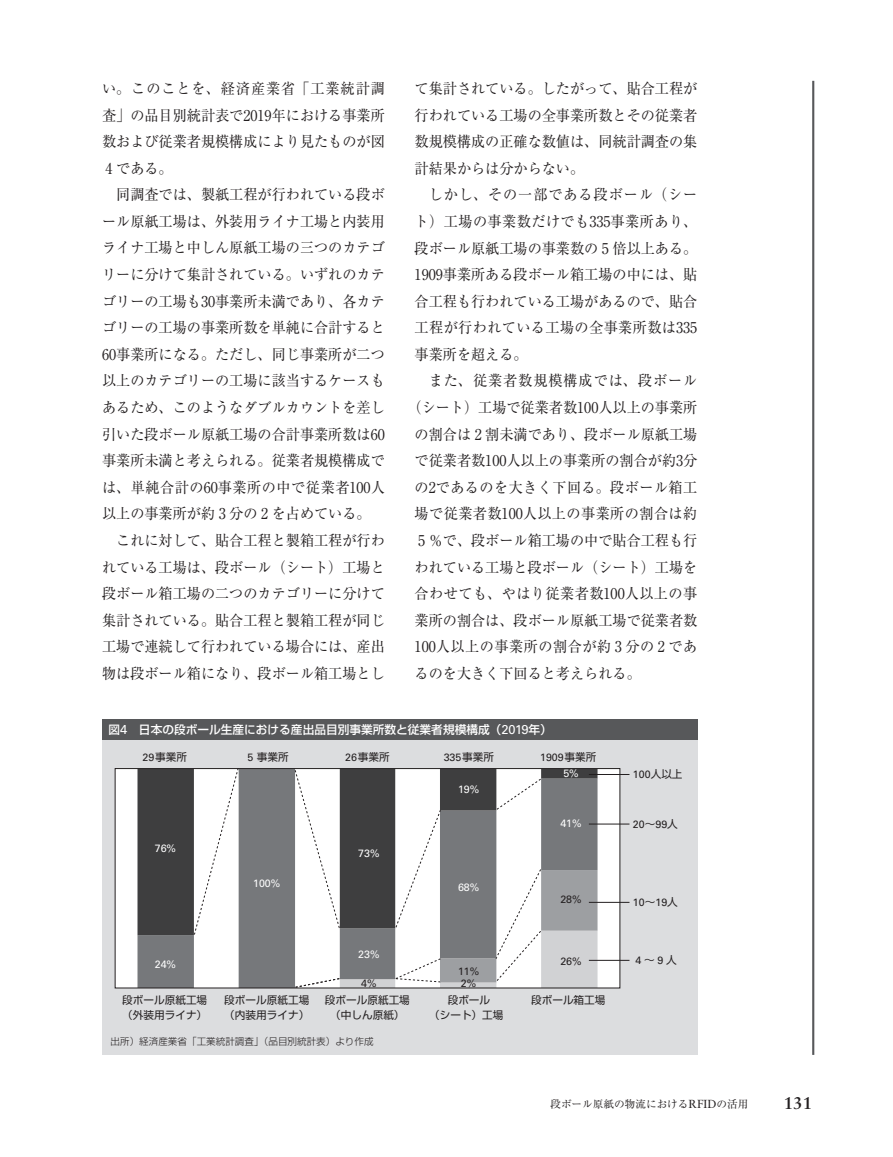
<style>
.page{position:relative;width:893px;height:1157px;background:#fff}
.page>*{position:absolute;margin:0;border:0;box-sizing:border-box;transform-origin:0 0}
.t1{font:700 16.95px "Sabon LT Std";color:#231f20}
.t2{font:14.85px/26.5px "Ryumin Pr 6 N";color:#231f20;text-align:justify;scale:.95 1}
.t3{font:14.85px "Ryumin Pr 6 N";letter-spacing:.04em;color:#231f20;scale:.95 1}
.t4{font:14.85px "Ryumin Pr 6 N";letter-spacing:.03em;color:#231f20;scale:.95 1}
.t5{font:14.85px "Ryumin Pr 6 N";letter-spacing:.035em;color:#231f20;scale:.95 1}
.t6{font:14.85px "Ryumin Pr 6 N";letter-spacing:.065em;color:#231f20;scale:.95 1}
.t7{font:500 11.7px "Shin Go Pr 6 N";color:#fff}
.t8{font:10.65px/14.5px "Shin Go Pr 6 N";color:#231f20}
.t9{font:10.65px "Univers LT Std";color:#231f20}
.t10{font:10.65px "Univers LT Std";color:#fff}
.t11{font:10.65px "Ryumin Pr 6 N";color:#231f20}
.t12{font:300 9.6px "Shin Go Pr 6 N";color:#231f20}
.s1{font-family:"Univers LT Std";font-weight:400;font-size:12.9px}
.s2{font-family:"Univers LT Std"}
.s3{font-family:"Shin Go Pr 6 N"}
.s4{font-family:"Sabon LT Std";font-size:11.7px}
</style>
<div class="page">
<hr style="left:812px;top:81px;width:2px;height:973px;background:#57585a">
<div style="left:102px;top:719px;width:595px;height:21px;background:#57585a"></div>
<div style="left:102px;top:740px;width:595px;height:314px;background:#dcdddf"></div>
<div style="left:115px;top:768px;width:505px;height:220px;background:#fff"></div>
<svg style="left:137px;top:935px;width:460px;height:51px"></svg>
<svg style="left:137px;top:770px;width:460px;height:165px"></svg>
<div style="left:115px;top:768px;width:505px;height:220px;border:1px solid #231f20"></div>
<hr style="left:589px;top:774px;width:40px;height:1px;background:#231f20">
<hr style="left:589px;top:823px;width:40px;height:1px;background:#231f20">
<hr style="left:589px;top:902px;width:40px;height:1px;background:#231f20">
<hr style="left:589px;top:960px;width:40px;height:1px;background:#231f20">
<p class="t2" style="left:102px;top:74px;width:299px">い。このことを、経済産業省「工業統計調査」の品目別統計表で2019年における事業所数および従業者規模構成により見たものが図4 である。</p>
<p class="t2" style="left:116px;top:181px;width:284px">同調査では、製紙工程が行われている段ボ</p>
<p class="t2" style="left:102px;top:207px;width:299px">ール原紙工場は、外装用ライナ工場と内装用</p>
<p class="t2" style="left:102px;top:234px;width:299px">ライナ工場と中しん原紙工場の三つのカテゴ</p>
<p class="t2" style="left:102px;top:260px;width:299px">リーに分けて集計されている。いずれのカテ</p>
<p class="t2" style="left:102px;top:287px;width:299px">ゴリーの工場も30事業所未満であり、各カテ</p>
<p class="t2" style="left:102px;top:313px;width:299px">ゴリーの工場の事業所数を単純に合計すると</p>
<p class="t2" style="left:102px;top:340px;width:299px">60事業所になる。ただし、同じ事業所が二つ</p>
<p class="t2" style="left:102px;top:367px;width:299px">以上のカテゴリーの工場に該当するケースも</p>
<p class="t2" style="left:102px;top:393px;width:299px">あるため、このようなダブルカウントを差し</p>
<p class="t2" style="left:102px;top:420px;width:299px">引いた段ボール原紙工場の合計事業所数は60</p>
<p class="t2" style="left:102px;top:446px;width:299px">事業所未満と考えられる。従業者規模構成で</p>
<p class="t3" style="left:102px;top:475px;width:299px">は、単純合計の60事業所の中で従業者100人</p>
<p class="t2" style="left:102px;top:500px;width:284px">以上の事業所が約 3 分の 2 を占めている。</p>
<p class="t2" style="left:116px;top:526px;width:284px">これに対して、貼合工程と製箱工程が行わ</p>
<p class="t2" style="left:102px;top:553px;width:299px">れている工場は、段ボール（シート）工場と</p>
<p class="t2" style="left:102px;top:579px;width:299px">段ボール箱工場の二つのカテゴリーに分けて</p>
<p class="t2" style="left:102px;top:606px;width:299px">集計されている。貼合工程と製箱工程が同じ</p>
<p class="t2" style="left:102px;top:632px;width:299px">工場で連続して行われている場合には、産出</p>
<p class="t2" style="left:102px;top:659px;width:299px">物は段ボール箱になり、段ボール箱工場とし</p>
<p class="t2" style="left:415px;top:74px;width:299px">て集計されている。したがって、貼合工程が行われている工場の全事業所数とその従業者数規模構成の正確な数値は、同統計調査の集計結果からは分からない。</p>
<p class="t2" style="left:415px;top:181px;width:299px;text-indent:14px">しかし、その一部である段ボール（シート）工場の事業数だけでも335事業所あり、段ボール原紙工場の事業数の 5 倍以上ある。1909事業所ある段ボール箱工場の中には、貼合工程も行われている工場があるので、貼合工程が行われている工場の全事業所数は335事業所を超える。</p>
<p class="t6" style="left:429px;top:369px;width:284px">また、従業者数規模構成では、段ボール</p>
<p class="t2" style="left:407px;top:393px;width:307px">（シート）工場で従業者数100人以上の事業所</p>
<p class="t2" style="left:415px;top:420px;width:299px">の割合は 2 割未満であり、段ボール原紙工場</p>
<p class="t2" style="left:415px;top:446px;width:299px">で従業者数100人以上の事業所の割合が約3分</p>
<p class="t4" style="left:415px;top:475px;width:299px">の2であるのを大きく下回る。段ボール箱工</p>
<p class="t4" style="left:415px;top:502px;width:299px">場で従業者数100人以上の事業所の割合は約</p>
<p class="t2" style="left:418px;top:526px;width:295px">5 ％で、段ボール箱工場の中で貼合工程も行</p>
<p class="t2" style="left:415px;top:553px;width:299px">われている工場と段ボール（シート）工場を</p>
<p class="t5" style="left:415px;top:582px;width:299px">合わせても、やはり従業者数100人以上の事</p>
<p class="t2" style="left:415px;top:606px;width:299px">業所の割合は、段ボール原紙工場で従業者数</p>
<p class="t3" style="left:415px;top:635px;width:299px">100人以上の事業所の割合が約 3 分の 2 であ</p>
<p class="t2" style="left:415px;top:659px;width:240px">るのを大きく下回ると考えられる。</p>
<p class="t7" style="left:108px;top:720px;width:445px">図<span class="s1">4</span>　日本の段ボール生産における産出品目別事業所数と従業者規模構成（<span class="s1">2019</span>年）</p>
<p class="t8" style="left:142px;top:748px;width:46px"><span class="s2">29</span>事業所</p>
<p class="t8" style="left:247px;top:748px;width:43px"><span class="s2">5</span> 事業所</p>
<p class="t8" style="left:345px;top:748px;width:46px"><span class="s2">26</span>事業所</p>
<p class="t9" style="left:444px;top:750px;width:52px">335<span class="s3">事業所</span></p>
<p class="t9" style="left:540px;top:750px;width:58px">1909<span class="s3">事業所</span></p>
<p class="t10" style="left:155px;top:841px;width:23px">76%</p>
<p class="t10" style="left:155px;top:957px;width:23px">24%</p>
<p class="t10" style="left:253px;top:876px;width:29px">100%</p>
<p class="t10" style="left:358px;top:846px;width:23px">73%</p>
<p class="t10" style="left:358px;top:948px;width:23px">23%</p>
<p class="t9" style="left:361px;top:976px;width:17px">4%</p>
<p class="t10" style="left:458px;top:782px;width:23px">19%</p>
<p class="t10" style="left:458px;top:880px;width:23px">68%</p>
<p class="t9" style="left:458px;top:965px;width:23px">11%</p>
<p class="t9" style="left:461px;top:977px;width:17px">2%</p>
<p class="t10" style="left:563px;top:767px;width:17px">5%</p>
<p class="t10" style="left:560px;top:816px;width:23px">41%</p>
<p class="t9" style="left:560px;top:893px;width:23px">28%</p>
<p class="t9" style="left:560px;top:955px;width:23px">26%</p>
<p class="t8" style="left:122px;top:992px;width:87px">段ボール原紙工場（外装用ライナ）</p>
<p class="t8" style="left:224px;top:992px;width:87px">段ボール原紙工場（内装用ライナ）</p>
<p class="t8" style="left:325px;top:992px;width:87px;text-align:center">段ボール原紙工場（中しん原紙）</p>
<p class="t8" style="left:429px;top:992px;width:76px;text-align:center">段ボール<br>（シート）工場</p>
<p class="t8" style="left:531px;top:992px;width:76px">段ボール箱工場</p>
<p class="t12" style="left:111px;top:1033px;width:265px">出所）経済産業省「工業統計調査」（品目別統計表）より作成</p>
<p class="t9" style="left:633px;top:768px;width:51px">100<span class="s3">人以上</span></p>
<p class="t9" style="left:633px;top:817px;width:46px">20<span class="s3">～</span>99<span class="s3">人</span></p>
<p class="t9" style="left:633px;top:896px;width:46px">10<span class="s3">～</span>19<span class="s3">人</span></p>
<p class="t9" style="left:636px;top:953px;width:43px">4<span class="s3">～</span>9<span class="s3">人</span></p>
<p class="t11" style="left:550px;top:1095px;width:200px">段ボール原紙の物流における<span class="s4">RFID</span>の活用</p>
<p class="t1" style="left:784px;top:1093px;width:30px">131</p>
</div>
